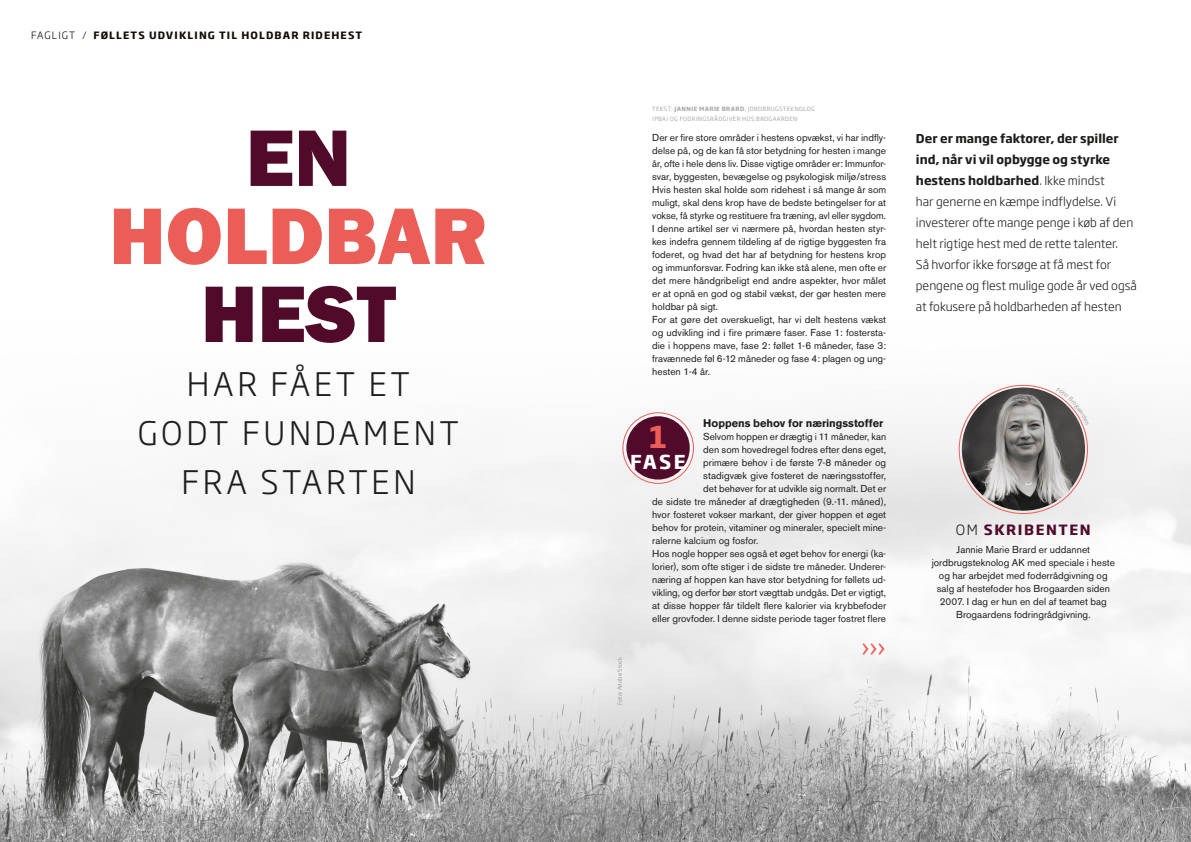
<style>
.page{position:relative;width:1191px;height:842px;background:#fff}
.page>*{position:absolute;margin:0;border:0;box-sizing:border-box;transform-origin:0 0}
.t1{font:800 83px "Franklin Gothic";color:#eb5e57}
.t2{font:800 83px "Franklin Gothic";color:#520a2b}
.t3{font:300 32px/49px "Soho Gothic Pro";letter-spacing:.115em;color:#1d1d1b;text-align:center}
.t4{font:700 29.8px "Soho Gothic Pro";color:#eb5e57}
.t5{font:27.9px "Exo 2";color:#eb5e57}
.t6{font:700 19px "Soho Gothic Pro";color:#fff}
.t7{font:700 14px "Soho Gothic Pro";letter-spacing:.115em;color:#520a2b}
.t8{font:300 12px/21px "Soho Gothic Pro";color:#1d1d1b}
.t9{font:700 11px "Akzidenz Grotesk BE";letter-spacing:-.005em;color:#1d1d1b}
.t10{font:10px/13px "Akzidenz Grotesk BE";letter-spacing:.005em;color:#1d1d1b}
.t11{font:700 10px "Soho Gothic Pro";letter-spacing:.115em;color:#100c08}
.t12{font:6px "Exo 2";color:#9d9d9c}
.t13{font:5.8px/10px "Soho Gothic Pro";letter-spacing:.065em;color:#a8a8a7}
.s1{font-weight:300}
.s2{font-weight:700}
.s3{font-weight:300;color:#1d1d1b}
</style>
<div class="page">
<img style="left:0;top:384px;width:1191px;height:458px">
<div style="left:626px;top:416px;width:63px;height:63px;background:#520a2b;border-radius:50%"></div>
<svg style="left:635px;top:401px;width:68px;height:91px"></svg>
<img style="left:961px;top:387px;width:124px;height:124px;border-radius:62px">
<svg style="left:1056px;top:387px;width:32px;height:38px"></svg>
<p class="t11" style="left:31px;top:27px;width:332px"><span class="s1">FAGLIGT /</span> FØLLETS UDVIKLING TIL HOLDBAR RIDEHEST</p>
<h1 class="t2" style="left:246px;top:104px;width:107px">EN</h1>
<h1 class="t1" style="left:109px;top:182px;width:380px">HOLDBAR</h1>
<h1 class="t2" style="left:201px;top:260px;width:196px">HEST</h1>
<h2 class="t3" style="left:138px;top:358px;width:323px">HAR FÅET ET<br>GODT FUNDAMENT<br>FRA STARTEN</h2>
<p class="t13" style="left:652px;top:103px;width:164px">TEKST: <span class="s2">JANNIE MARIE BRARD</span>, JORDBRUGSTEKNOLOG (PBA) OG FODRINGSRÅDGIVER HOS BROGAARDEN</p>
<p class="t10" style="left:652px;top:131px;width:235px">Der er fire store områder i hestens opvækst, vi har indfly&shy;delse på, og de kan få stor betydning for hesten i mange år, ofte i hele dens liv. Disse vigtige områder er: Immunfor&shy;svar, byggesten, bevægelse og psykologisk miljø/stress Hvis hesten skal holde som ridehest i så mange år som muligt, skal dens krop have de bedste betingelser for at vokse, få styrke og restituere fra træning, avl eller sygdom.<br>I denne artikel ser vi nærmere på, hvordan hesten styr&shy;kes indefra gennem tildeling af de rigtige byggesten fra foderet, og hvad det har af betydning for hestens krop og immunforsvar. Fodring kan ikke stå alene, men ofte er det mere håndgribeligt end andre aspekter, hvor målet er at opnå en god og stabil vækst, der gør hesten mere holdbar på sigt.<br>For at gøre det overskueligt, har vi delt hestens vækst og udvikling ind i fire primære faser. Fase 1: fostersta&shy;die i hoppens mave, fase 2: føllet 1-6 måneder, fase 3: fravænnede føl 6-12 måneder og fase 4: plagen og ung&shy;hesten 1-4 år.</p>
<p class="t12" style="left:616px;top:705px;width:50px;rotate:-90deg">Foto: Adobe Stock</p>
<p class="t9" style="left:703px;top:417px;width:181px">Hoppens behov for næringsstoffer</p>
<p class="t10" style="left:703px;top:430px;width:184px">Selvom hoppen er drægtig i 11 måneder, kan</p>
<p class="t10" style="left:703px;top:443px;width:184px">den som hovedregel fodres efter dens eget,</p>
<p class="t10" style="left:703px;top:456px;width:184px">primære behov i de første 7-8 måneder og</p>
<p class="t10" style="left:703px;top:469px;width:184px">stadigvæk give fosteret de næringsstoffer,</p>
<p class="t10" style="left:703px;top:482px;width:184px">det behøver for at udvikle sig normalt. Det er</p>
<p class="t10" style="left:652px;top:495px;width:235px">de sidste tre måneder af drægtigheden (9.-11. måned),</p>
<p class="t10" style="left:652px;top:508px;width:235px">hvor fosteret vokser markant, der giver hoppen et øget</p>
<p class="t10" style="left:652px;top:521px;width:235px">behov for protein, vitaminer og mineraler, specielt mine-</p>
<p class="t10" style="left:652px;top:534px;width:108px">ralerne kalcium og fosfor.</p>
<p class="t10" style="left:652px;top:547px;width:235px">Hos nogle hopper ses også et øget behov for energi (ka-</p>
<p class="t10" style="left:652px;top:560px;width:235px">lorier), som ofte stiger i de sidste tre måneder. Underer-</p>
<p class="t10" style="left:652px;top:573px;width:235px">næring af hoppen kan have stor betydning for føllets ud-</p>
<p class="t10" style="left:652px;top:586px;width:235px">vikling, og derfor bør stort vægttab undgås. Det er vigtigt,</p>
<p class="t10" style="left:652px;top:599px;width:235px">at disse hopper får tildelt flere kalorier via krybbefoder</p>
<p class="t10" style="left:652px;top:612px;width:235px">eller grovfoder. I denne sidste periode tager fostret flere</p>
<h3 class="t4" style="left:649px;top:413px;width:20px">1</h3>
<h3 class="t6" style="left:630px;top:447px;width:57px">FASE</h3>
<h3 class="t5" style="left:861px;top:630px;width:25px">›››</h3>
<p class="t8" style="left:916px;top:127px;width:222px"><span class="s2">Der er mange faktorer, der spiller ind, når vi vil opbygge og styrke hestens holdbarhed</span>. Ikke mindst<br>har generne en kæmpe indflydelse. Vi investerer ofte mange penge i køb af den helt rigtige hest med de rette talenter.<br>Så hvorfor ikke forsøge at få mest for pengene og flest mulige gode år ved også at fokusere på holdbarheden af hesten</p>
<h3 class="t7" style="left:955px;top:518px;width:136px"><span class="s3">OM</span> SKRIBENTEN</h3>
<p class="t10" style="left:931px;top:543px;width:185px;text-align:center">Jannie Marie Brard er uddannet jordbrugsteknolog AK med speciale i heste og har arbejdet med foderrådgivning og salg af hestefoder hos Brogaarden siden 2007. I dag er hun en del af teamet bag Brogaardens fodringrådgivning.</p>
</div>
